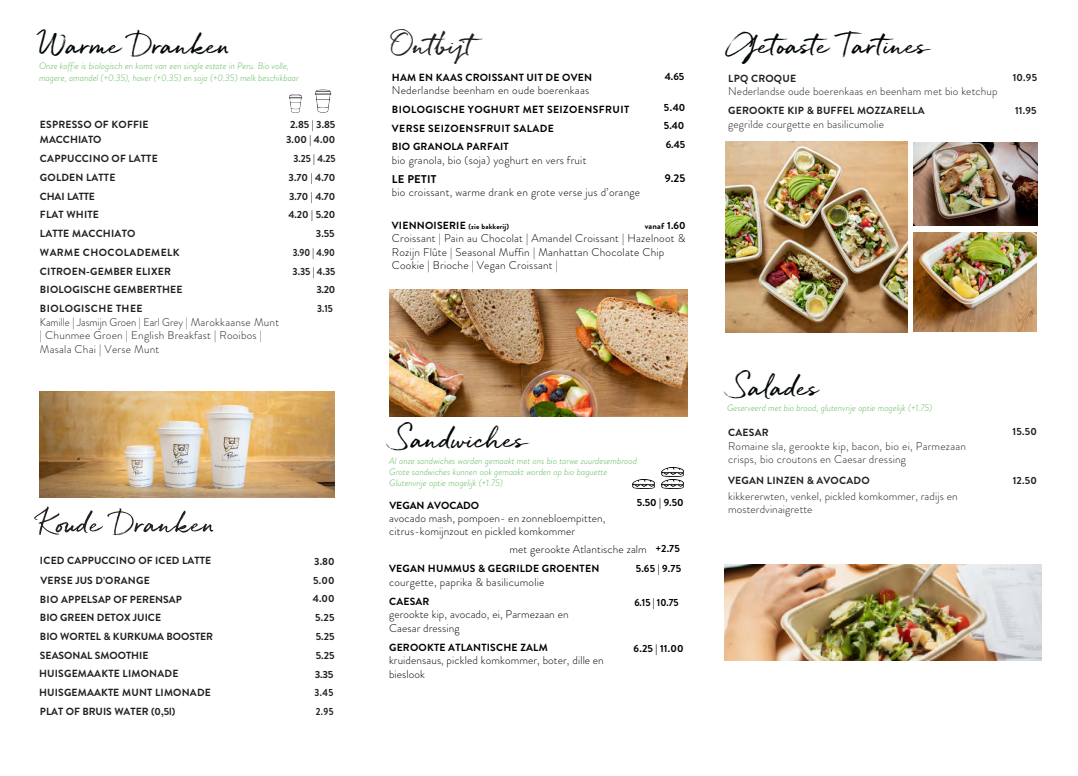
<style>
.page{position:relative;width:1078px;height:776px;background:#fff}
.page>*{position:absolute;margin:0;border:0;box-sizing:border-box;transform-origin:0 0}
.t1{font:25px "Quickbrush";color:#000607}
.t2{font:25px "Quickbrush";color:#231f20}
.t3{font:300 11.25px/13.1px "Brandon Grotesque";letter-spacing:.02em;color:#000002}
.t4{font:300 11.25px/13.8px "Brandon Grotesque";letter-spacing:.01em;color:#000001}
.t5{font:300 11.25px/13.5px "Brandon Grotesque";letter-spacing:.01em;color:#231f20}
.t6{font:300 11.25px/13.6px "Brandon Grotesque";letter-spacing:.01em;color:#231f20;scale:.94 1}
.t7{font:700 11.25px "Brandon Grotesque";letter-spacing:.02em;color:#000002}
.t8{font:700 10.38px/18.8px "Brandon Grotesque";letter-spacing:.02em;color:#231f20}
.t9{font:700 10.38px/18.6px "Brandon Grotesque";color:#231f20}
.t10{font:700 10.38px/18.8px "Brandon Grotesque";letter-spacing:.04em;color:#000002;text-align:justify}
.t11{font:700 10.38px "Brandon Grotesque";letter-spacing:.02em;color:#000001}
.t12{font:700 10.38px/18.8px "Brandon Grotesque";color:#231f20;text-align:right;scale:.93 1}
.t13{font:700 10.38px "Brandon Grotesque";letter-spacing:.02em;color:#000002}
.t14{font:700 10.38px "Brandon Grotesque";color:#000001}
.t15{font:700 10.38px "Brandon Grotesque";letter-spacing:.02em;color:#000001;scale:.94 1}
.t16{font:italic 300 9.38px/11.4px "Brandon Grotesque";color:#5ebc5a}
.t17{font:italic 300 9.38px "Brandon Grotesque";color:#60bc5b}
.t18{font:700 8.75px "Brandon Grotesque";letter-spacing:.02em;color:#000002}
.t19{font:700 7.5px "Brandon Grotesque";letter-spacing:.02em;color:#000002}
.s1{font-size:10.38px}
.s2{font-weight:700;font-size:10.38px}
</style>
<div class="page">
<img style="left:39px;top:391px;width:295px;height:106px">
<img style="left:289px;top:94px;width:13px;height:19px">
<img style="left:314px;top:89px;width:18px;height:24px">
<img style="left:389px;top:290px;width:298px;height:127px">
<img style="left:725px;top:142px;width:182px;height:190px">
<img style="left:913px;top:142px;width:123px;height:84px">
<img style="left:913px;top:232px;width:123px;height:100px">
<img style="left:632px;top:479px;width:22px;height:9px">
<img style="left:661px;top:479px;width:22px;height:9px">
<img style="left:661px;top:467px;width:22px;height:10px">
<svg style="left:34px;top:506px;width:179px;height:29px"></svg>
<img style="left:724px;top:564px;width:317px;height:97px">
<h1 class="t1" style="left:40px;top:29px;width:192px">Warme Dranken</h1>
<p class="t16" style="left:39px;top:60px;width:261px">Onze koffie is biologisch en komt van een single estate in Peru. Bio volle, magere, amandel (+0.35), haver (+0.35) en soja (+0.35) melk beschikbaar</p>
<p class="t8" style="left:286px;top:116px;width:51px;line-height:16px;text-align:center">2.85 | 3.85<br>3.00 | 4.00</p>
<p class="t12" style="left:288px;top:149px;width:52px">3.25 | 4.25<br>3.70 | 4.70<br>3.70 | 4.70<br>4.20 | 5.20<br>3.55<br>3.90 | 4.90<br>3.35 | 4.35<br>3.20<br>3.15</p>
<p class="t8" style="left:40px;top:116px;width:110px;line-height:16px">ESPRESSO OF KOFFIE<br>MACCHIATO</p>
<p class="t8" style="left:40px;top:149px;width:144px">CAPPUCCINO OF LATTE<br>GOLDEN LATTE<br>CHAI LATTE<br>FLAT WHITE<br>LATTE MACCHIATO<br>WARME CHOCOLADEMELK<br>CITROEN-GEMBER ELIXER<br>BIOLOGISCHE GEMBERTHEE<br>BIOLOGISCHE THEE</p>
<p class="t6" style="left:40px;top:315px;width:256px">Kamille | Jasmijn Groen | Earl Grey | Marokkaanse Munt | Chunmee Groen | English Breakfast | Rooibos |<br>Masala Chai | Verse Munt</p>
<p class="t8" style="left:40px;top:550px;width:173px;line-height:20.6px">ICED CAPPUCCINO OF ICED LATTE<br>VERSE JUS D’ORANGE</p>
<p class="t9" style="left:39px;top:590px;width:176px">BIO APPELSAP OF PERENSAP<br>BIO GREEN DETOX JUICE<br>BIO WORTEL &amp; KURKUMA BOOSTER<br>SEASONAL SMOOTHIE<br>HUISGEMAAKTE LIMONADE<br>HUISGEMAAKTE MUNT LIMONADE<br>PLAT OF BRUIS WATER (0,5l)</p>
<p class="t8" style="left:313px;top:552px;width:23px;text-align:justify">3.80<br>5.00<br>4.00<br>5.25<br>5.25<br>5.25<br>3.35<br>3.45<br>2.95</p>
<h1 class="t2" style="left:392px;top:29px;width:100px">Ontbijt</h1>
<p class="t13" style="left:392px;top:70px;width:202px">HAM EN KAAS CROISSANT UIT DE OVEN</p>
<p class="t3" style="left:392px;top:84px;width:199px">Nederlandse beenham en oude boerenkaas</p>
<p class="t10" style="left:392px;top:101px;width:239px;text-align:left">BIOLOGISCHE YOGHURT MET SEIZOENSFRUIT<br>VERSE SEIZOENSFRUIT SALADE<br>BIO GRANOLA PARFAIT</p>
<p class="t3" style="left:392px;top:154px;width:196px">bio granola, bio (soja) yoghurt en vers fruit</p>
<p class="t7" style="left:392px;top:171px;width:46px">LE PETIT</p>
<p class="t3" style="left:392px;top:186px;width:250px">bio croissant, warme drank en grote verse jus d’orange</p>
<p class="t19" style="left:392px;top:222px;width:119px"><span class="s1">VIENNOISERIE</span> (zie bakkerij)</p>
<p class="t18" style="left:644px;top:220px;width:42px">vanaf <span class="s1">1.60</span></p>
<p class="t3" style="left:392px;top:232px;width:295px">Croissant | Pain au Chocolat | Amandel Croissant | Hazelnoot &amp;<br>Rozijn Flûte | Seasonal Muffin | Manhattan Chocolate Chip<br>Cookie | Brioche | Vegan Croissant |</p>
<p class="t10" style="left:664px;top:67px;width:21px">4.65</p>
<p class="t10" style="left:663px;top:98px;width:23px">5.40<br>5.40<br>6.45</p>
<p class="t7" style="left:664px;top:170px;width:22px">9.25</p>
<h1 class="t1" style="left:390px;top:424px;width:138px">Sandwiches</h1>
<p class="t16" style="left:389px;top:455px;width:249px">Al onze sandwiches worden gemaakt met ons bio tarwe zuurdesembrood<br>Grote sandwiches kunnen ook gemaakt worden op bio baguette<br>Glutenvrije optie mogelijk (+1.75)</p>
<p class="t14" style="left:389px;top:498px;width:91px">VEGAN AVOCADO</p>
<p class="t4" style="left:389px;top:512px;width:218px;line-height:13px">avocado mash, pompoen- en zonnebloempitten, citrus-komijnzout en pickled komkommer</p>
<p class="t11" style="left:636px;top:496px;width:48px">5.50 | 9.50</p>
<p class="t4" style="left:509px;top:542px;width:172px">met gerookte Atlantische zalm <span class="s2">+ 2.75</span></p>
<p class="t11" style="left:389px;top:561px;width:212px">VEGAN HUMMUS &amp; GEGRILDE GROENTEN</p>
<p class="t4" style="left:389px;top:575px;width:157px">courgette, paprika &amp; basilicumolie</p>
<p class="t11" style="left:389px;top:594px;width:42px">CAESAR</p>
<p class="t4" style="left:389px;top:607px;width:181px">gerookte kip, avocado, ei, Parmezaan en<br>Caesar dressing</p>
<p class="t11" style="left:389px;top:640px;width:160px">GEROOKTE ATLANTISCHE ZALM</p>
<p class="t4" style="left:389px;top:653px;width:216px">kruidensaus, pickled komkommer, boter, dille en bieslook</p>
<p class="t11" style="left:635px;top:561px;width:47px">5.65 | 9.75</p>
<p class="t15" style="left:634px;top:596px;width:49px">6.15 | 10.75</p>
<p class="t11" style="left:633px;top:641px;width:51px">6.25 | 11.00</p>
<h1 class="t1" style="left:728px;top:29px;width:203px">Getoaste Tartines</h1>
<p class="t8" style="left:728px;top:69px;width:69px">LPQ CROQUE</p>
<p class="t5" style="left:728px;top:84px;width:271px">Nederlandse oude boerenkaas en beenham met bio ketchup</p>
<p class="t8" style="left:728px;top:101px;width:198px">GEROOKTE KIP &amp; BUFFEL MOZZARELLA</p>
<p class="t5" style="left:728px;top:117px;width:157px">gegrilde courgette en basilicumolie</p>
<p class="t8" style="left:1012px;top:68px;width:26px">10.95</p>
<p class="t8" style="left:1014px;top:101px;width:23px">11.95</p>
<h1 class="t1" style="left:728px;top:371px;width:92px">Salades</h1>
<p class="t17" style="left:727px;top:401px;width:206px">Geserveerd met bio brood, glutenvrije optie mogelijk (+1.75)</p>
<p class="t8" style="left:728px;top:424px;width:42px">CAESAR</p>
<p class="t5" style="left:728px;top:439px;width:239px">Romaine sla, gerookte kip, bacon, bio ei, Parmezaan crisps, bio croutons en Caesar dressing</p>
<p class="t8" style="left:728px;top:472px;width:143px">VEGAN LINZEN &amp; AVOCADO</p>
<p class="t5" style="left:728px;top:489px;width:231px;line-height:14px">kikkererwten, venkel, pickled komkommer, radijs en mosterdvinaigrette</p>
<p class="t8" style="left:1012px;top:422px;width:26px">15.50</p>
<p class="t8" style="left:1012px;top:472px;width:26px">12.50</p>
</div>
